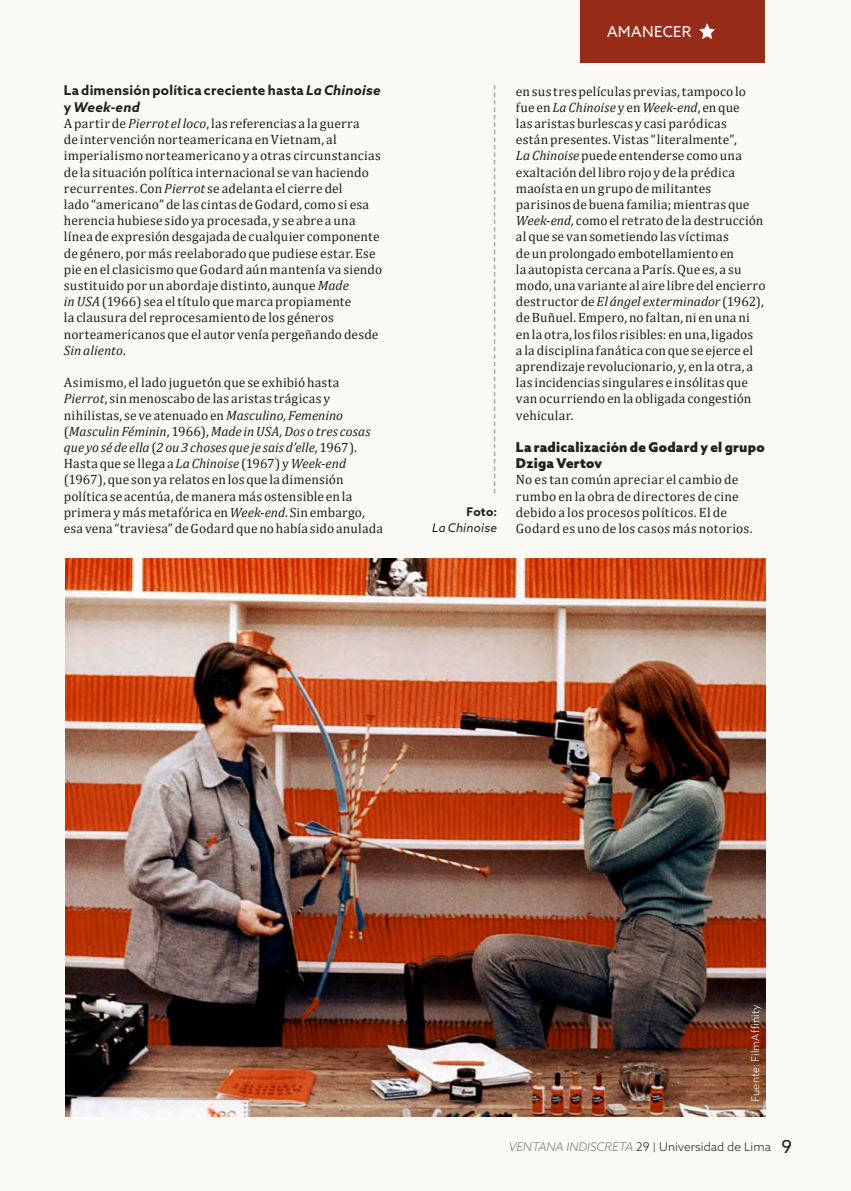
<style>
.page{position:relative;width:851px;height:1191px;background:#fff}
.page>*{position:absolute;margin:0;border:0;box-sizing:border-box;transform-origin:0 0}
.CABECERA{font:15px "Azo Sans";letter-spacing:.025em;color:#fff}
.cuerpo_de_texto_nueva_version{font:13.5px/16.2px "Cambria";letter-spacing:.015em;color:#231f20}
.intertitulo_nueva_version{font:700 13.5px/16.2px "Azo Sans";letter-spacing:.02em;color:#231f20}
.intertitulo_nueva_version-2{font:900 13.5px/16.2px "Azo Sans";letter-spacing:.02em;color:#231f20}
.t1{font:300 12px "Azo Sans";color:#231f20}
.LEYENDA_CURSIVA{font:italic 12px "Azo Sans";letter-spacing:.02em;color:#231f20}
.LEYENDA_CURSIVA-2{font:700 12px "Azo Sans";color:#231f20}
.fuente_foto{font:300 10.5px "Azo Sans";letter-spacing:.02em;color:#fff}
.s1{font-style:italic}
.s2{font-style:italic;color:#76787b}
.s3{font-size:9.6px}
.s4{font-weight:400;font-size:18px}
</style>
<div class="page">
<div style="left:0;top:0;width:850px;height:1191px;background:#fbf9f4"></div>
<div style="left:580px;top:0;width:184px;height:63px;background:#972c19"></div>
<svg style="left:699px;top:23px;width:16px;height:16px"></svg>
<svg style="left:493px;top:85px;width:2px;height:408px"></svg>
<img style="left:65px;top:558px;width:700px;height:558px">
<p class="intertitulo_nueva_version" style="left:64px;top:82px;width:318px">La dimensión política creciente hasta <span class="s1">La Chinoise </span>y <span class="s1">Week-end</span></p>
<p class="cuerpo_de_texto_nueva_version" style="left:64px;top:115px;width:320px">A partir de <span class="s1">Pierrot el loco</span>, las referencias a la guerra<br>de intervención norteamericana en Vietnam, al imperialismo norteamericano y a otras circunstancias de la situación política internacional se van haciendo recurrentes. Con <span class="s1">Pierrot</span> se adelanta el cierre del<br>lado “americano” de las cintas de Godard, como si esa herencia hubiese sido ya procesada, y se abre a una línea de expresión desgajada de cualquier componente de género, por más reelaborado que pudiese estar. Ese pie en el clasicismo que Godard aún mantenía va siendo sustituido por un abordaje distinto, aunque <span class="s1">Made<br>in USA</span> (1966) sea el título que marca propiamente<br>la clausura del reprocesamiento de los géneros norteamericanos que el autor venía pergeñando desde <span class="s1">Sin aliento</span>.</p>
<p class="cuerpo_de_texto_nueva_version" style="left:64px;top:374px;width:320px">Asimismo, el lado juguetón que se exhibió hasta <span class="s1">Pierrot</span>, sin menoscabo de las aristas trágicas y nihilistas, se ve atenuado en <span class="s1">Masculino, Femenino </span>(<span class="s1">Masculin Féminin</span>, 1966), <span class="s1">Made in USA, Dos o tres cosas que yo sé de ella</span> (<span class="s1">2 ou 3 choses que je sais d’elle</span>, 1967).<br>Hasta que se llega a <span class="s1">La Chinoise</span> (1967) y <span class="s1">Week-end </span>(1967), que son ya relatos en los que la dimensión política se acentúa, de manera más ostensible en la primera y más metafórica en <span class="s1">Week-end</span>. Sin embargo, esa vena “traviesa” de Godard que no había sido anulada</p>
<p class="CABECERA" style="left:607px;top:22px;width:86px">AMANECER</p>
<p class="LEYENDA_CURSIVA-2" style="left:466px;top:503px;width:32px">Foto:</p>
<p class="LEYENDA_CURSIVA" style="left:432px;top:520px;width:66px">La Chinoise</p>
<p class="cuerpo_de_texto_nueva_version" style="left:516px;top:83px;width:251px">en sus tres películas previas, tampoco lo fue en <span class="s1">La Chinoise</span> y en <span class="s1">Week-end</span>, en que<br>las aristas burlescas y casi paródicas<br>están presentes. Vistas “literalmente”,<br><span class="s1">La Chinoise</span> puede entenderse como una exaltación del libro rojo y de la prédica maoísta en un grupo de militantes parisinos de buena familia; mientras que <span class="s1">Week-end,</span> como el retrato de la destrucción al que se van sometiendo las víctimas<br>de un prolongado embotellamiento en<br>la autopista cercana a París. Que es, a su modo, una variante al aire libre del encierro destructor de <span class="s1">El ángel exterminador</span> (1962), de Buñuel. Empero, no faltan, ni en una ni en la otra, los filos risibles: en una, ligados<br>a la disciplina fanática con que se ejerce el aprendizaje revolucionario, y, en la otra, a las incidencias singulares e insólitas que van ocurriendo en la obligada congestión vehicular.</p>
<p class="intertitulo_nueva_version-2" style="left:516px;top:439px;width:250px">La radicalización de Godard y el grupo<br>Dziga Vertov</p>
<p class="cuerpo_de_texto_nueva_version" style="left:516px;top:472px;width:238px">No es tan común apreciar el cambio de rumbo en la obra de directores de cine debido a los procesos políticos. El de Godard es uno de los casos más notorios.</p>
<p class="fuente_foto" style="left:748px;top:1101px;width:99px;rotate:-90deg">Fuente: FilmAffinity</p>
<p class="t1" style="left:508px;top:1139px;width:285px"><span class="s2">VENTANA INDISCRETA</span> 29 <span class="s3">|</span> Universidad de Lima <span class="s4">9</span></p>
</div>
